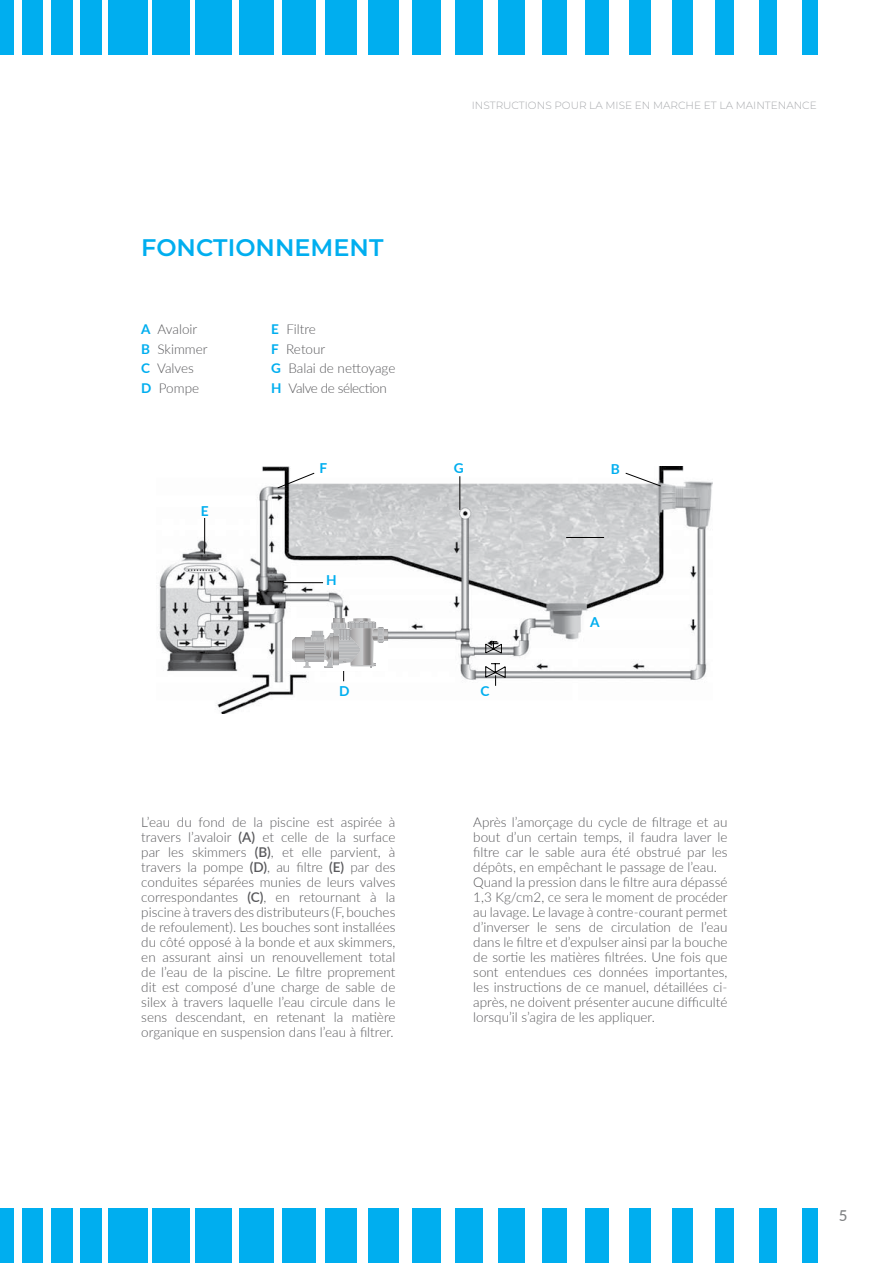
<style>
.page{position:relative;width:893px;height:1263px;background:#fff}
.page>*{position:absolute;margin:0;border:0;box-sizing:border-box;transform-origin:0 0}
.t1{font:600 24px "Montserrat";color:#00aeef}
.t2{font:500 15px "Lato";color:#808284}
.t3{font:700 13.65px "Lato";color:#00aeef}
.t4{font:300 13.5px/15px "Lato";color:#58585b}
.t5{font:300 10.5px "Montserrat";color:#a7a9ac}
.s1{font-weight:700;color:#00aeef}
.s2{font-weight:600}
</style>
<div class="page">
<img style="left:159px;top:467px;width:553px;height:247px">
<svg style="left:204px;top:472px;width:458px;height:111px"></svg>
<svg style="left:485px;top:641px;width:21px;height:45px"></svg>
<svg style="left:292px;top:618px;width:97px;height:63px"></svg>
<div style="left:0;top:1209px;width:14px;height:54px;background:#00aeef"></div>
<div style="left:23px;top:1209px;width:20px;height:54px;background:#00aeef"></div>
<div style="left:51px;top:1209px;width:22px;height:54px;background:#00aeef"></div>
<div style="left:80px;top:1209px;width:22px;height:54px;background:#00aeef"></div>
<div style="left:109px;top:1209px;width:39px;height:54px;background:#00aeef"></div>
<div style="left:152px;top:1209px;width:38px;height:54px;background:#00aeef"></div>
<div style="left:195px;top:1209px;width:37px;height:54px;background:#00aeef"></div>
<div style="left:239px;top:1209px;width:34px;height:54px;background:#00aeef"></div>
<div style="left:282px;top:1209px;width:33px;height:54px;background:#00aeef"></div>
<div style="left:325px;top:1209px;width:32px;height:54px;background:#00aeef"></div>
<div style="left:369px;top:1209px;width:30px;height:54px;background:#00aeef"></div>
<div style="left:412px;top:1209px;width:29px;height:54px;background:#00aeef"></div>
<div style="left:455px;top:1209px;width:28px;height:54px;background:#00aeef"></div>
<div style="left:499px;top:1209px;width:26px;height:54px;background:#00aeef"></div>
<div style="left:542px;top:1209px;width:25px;height:54px;background:#00aeef"></div>
<div style="left:585px;top:1209px;width:24px;height:54px;background:#00aeef"></div>
<div style="left:629px;top:1209px;width:21px;height:54px;background:#00aeef"></div>
<div style="left:672px;top:1209px;width:20px;height:54px;background:#00aeef"></div>
<div style="left:715px;top:1209px;width:19px;height:54px;background:#00aeef"></div>
<div style="left:759px;top:1209px;width:17px;height:54px;background:#00aeef"></div>
<div style="left:802px;top:1209px;width:16px;height:54px;background:#00aeef"></div>
<div style="left:0;top:0;width:14px;height:54px;background:#00aeef"></div>
<div style="left:23px;top:0;width:20px;height:54px;background:#00aeef"></div>
<div style="left:51px;top:0;width:22px;height:54px;background:#00aeef"></div>
<div style="left:80px;top:0;width:22px;height:54px;background:#00aeef"></div>
<div style="left:109px;top:0;width:39px;height:54px;background:#00aeef"></div>
<div style="left:152px;top:0;width:38px;height:54px;background:#00aeef"></div>
<div style="left:195px;top:0;width:37px;height:54px;background:#00aeef"></div>
<div style="left:239px;top:0;width:34px;height:54px;background:#00aeef"></div>
<div style="left:282px;top:0;width:33px;height:54px;background:#00aeef"></div>
<div style="left:325px;top:0;width:32px;height:54px;background:#00aeef"></div>
<div style="left:369px;top:0;width:30px;height:54px;background:#00aeef"></div>
<div style="left:412px;top:0;width:29px;height:54px;background:#00aeef"></div>
<div style="left:455px;top:0;width:28px;height:54px;background:#00aeef"></div>
<div style="left:499px;top:0;width:26px;height:54px;background:#00aeef"></div>
<div style="left:542px;top:0;width:25px;height:54px;background:#00aeef"></div>
<div style="left:585px;top:0;width:24px;height:54px;background:#00aeef"></div>
<div style="left:629px;top:0;width:21px;height:54px;background:#00aeef"></div>
<div style="left:672px;top:0;width:20px;height:54px;background:#00aeef"></div>
<div style="left:715px;top:0;width:19px;height:54px;background:#00aeef"></div>
<div style="left:759px;top:0;width:17px;height:54px;background:#00aeef"></div>
<div style="left:802px;top:0;width:16px;height:54px;background:#00aeef"></div>
<h1 class="t1" style="left:141px;top:231px;width:244px">FONCTIONNEMENT</h1>
<p class="t4" style="left:141px;top:319px;width:68px;line-height:19.5px"><span class="s1">A</span> Avaloir<br><span class="s1">B</span> Skimmer<br><span class="s1">C</span> Valves<br><span class="s1">D</span> Pompe</p>
<p class="t4" style="left:271px;top:319px;width:126px;line-height:19.5px"><span class="s1">E</span> Filtre<br><span class="s1">F</span> Retour<br><span class="s1">G</span> Balai de nettoyage<br><span class="s1">H</span> Valve de sélection</p>
<p class="t5" style="left:472px;top:98px;width:347px">INSTRUCTIONS POUR LA MISE EN MARCHE ET LA MAINTENANCE</p>
<p class="t3" style="left:201px;top:501px;width:9px">E</p>
<p class="t3" style="left:319px;top:458px;width:9px">F</p>
<p class="t3" style="left:454px;top:458px;width:11px">G</p>
<p class="t3" style="left:611px;top:459px;width:11px">B</p>
<p class="t3" style="left:326px;top:570px;width:12px">H</p>
<p class="t3" style="left:339px;top:681px;width:12px">D</p>
<p class="t3" style="left:480px;top:681px;width:11px">C</p>
<p class="t3" style="left:590px;top:612px;width:11px">A</p>
<p class="t4" style="left:141px;top:814px;width:256px;text-align:justify">L’eau du fond de la piscine est aspirée à travers l’avaloir <span class="s2">(A)</span> et celle de la surface par les skimmers <span class="s2">(B)</span>, et elle parvient, à travers la pompe <span class="s2">(D)</span>, au filtre <span class="s2">(E)</span> par des conduites séparées munies de leurs valves correspondantes <span class="s2">(C)</span>, en retournant à la piscine à travers des distributeurs (F, bouches de refoulement). Les bouches sont installées du côté opposé à la bonde et aux skimmers, en assurant ainsi un renouvellement total de l’eau de la piscine. Le filtre proprement dit est composé d’une charge de sable de silex à travers laquelle l’eau circule dans le sens descendant, en retenant la matière organique en suspension dans l’eau à filtrer.</p>
<p class="t4" style="left:473px;top:814px;width:256px">Après l’amorçage du cycle de filtrage et au bout d’un certain temps, il faudra laver le filtre car le sable aura été obstrué par les dépôts, en empêchant le passage de l’eau.<br>Quand la pression dans le filtre aura dépassé 1,3 Kg/cm2, ce sera le moment de procéder au lavage. Le lavage à contre-courant permet d’inverser le sens de circulation de l’eau dans le filtre et d’expulser ainsi par la bouche de sortie les matières filtrées. Une fois que sont entendues ces données importantes, les instructions de ce manuel, détaillées ci&shy;après, ne doivent présenter aucune difficulté lorsqu’il s’agira de les appliquer.</p>
<p class="t2" style="left:839px;top:1205px;width:10px">5</p>
</div>
